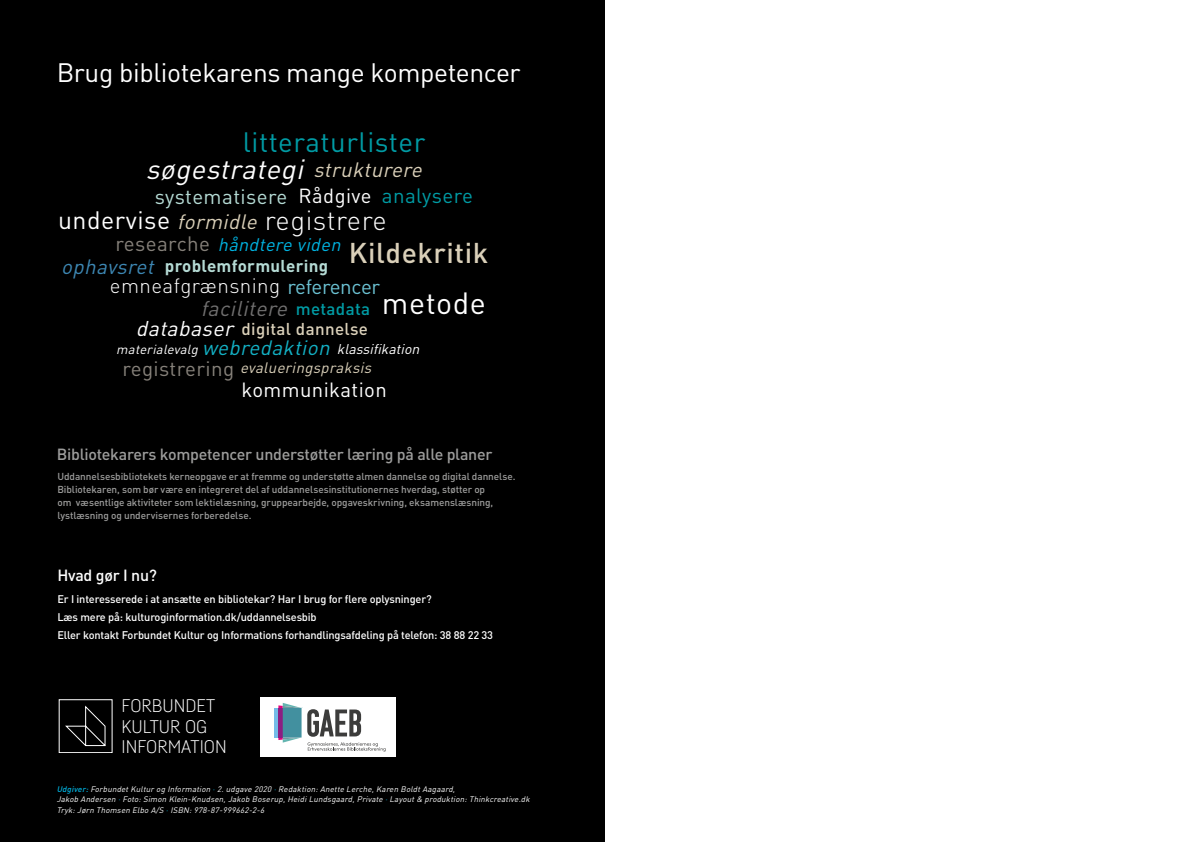
<style>
.page{position:relative;width:1191px;height:842px;background:#fff}
.page>*{position:absolute;margin:0;border:0;box-sizing:border-box;transform-origin:0 0}
.t1{font:30.3px "DIN";letter-spacing:.02em;color:#fff}
.t2{font:500 28.3px "DIN";letter-spacing:.02em;color:#dad0b9}
.t3{font:27.7px "DIN";letter-spacing:.02em;color:#009ba4}
.t4{font:italic 27.5px "DIN";color:#fff}
.t5{font:300 27.3px "DIN";letter-spacing:.02em;color:#fff}
.t6{font:26.4px "DIN";letter-spacing:-.015em;color:#fff}
.t7{font:24.9px "DIN";letter-spacing:.02em;color:#fff}
.t8{font:italic 21.1px "DIN";color:#706f6f}
.t9{font:italic 21.1px "DIN";color:#fff}
.t10{font:300 20.5px "DIN";letter-spacing:.02em;color:#fff}
.t11{font:20.5px "DIN";letter-spacing:.02em;color:#86817a}
.t12{font:italic 20.5px "DIN";color:#dad0b9}
.t13{font:20.5px "DIN";letter-spacing:.02em;color:#b5dbd5}
.t14{font:20.5px "DIN";letter-spacing:.02em;color:#009ba4}
.t15{font:italic 20.5px "DIN";color:#3d87b3}
.t16{font:20.3px "DIN";letter-spacing:.02em;color:#fff}
.t17{font:20.2px "DIN";letter-spacing:.02em;color:#fff}
.t18{font:300 18px/20.3px "Fabrikat";color:#fff;scale:1.08 1}
.t19{font:italic 18px "DIN";color:#00b3e1}
.t20{font:700 17px "DIN";letter-spacing:.02em;color:#b5dbd5}
.t21{font:500 17px "DIN";letter-spacing:.02em;color:#dad0b9}
.t22{font:500 17px "DIN";letter-spacing:.02em;color:#009ba4}
.t23{font:500 16px "DIN";letter-spacing:-.015em;color:#9d9d9c}
.t24{font:500 16px "DIN";letter-spacing:-.015em;color:#fff}
.t25{font:italic 15px "DIN";color:#dad0b9}
.t26{font:italic 14px "DIN";color:#fff}
.t27{font:500 11px/18px "DIN";letter-spacing:-.015em;color:#fff}
.t28{font:500 10px/13px "DIN";letter-spacing:-.01em;color:#9d9d9c}
.t29{font:italic 8px/10.5px "DIN";color:#fff}
.s1{font-weight:400;color:#6bc1d2}
.s2{font-size:13px}
.s3{font-size:20.5px;color:#13b1c5}
.s4{font-weight:500;color:#00b3e1}
.s5{color:#00b3e1}
</style>
<div class="page">
<div style="left:0;top:0;width:604px;height:842px;background:#000"></div>
<div style="left:261px;top:697px;width:135px;height:60px;background:#fff"></div>
<hr style="left:274px;top:708px;width:4px;height:29px;background:#74bbe8">
<svg style="left:278px;top:703px;width:23px;height:40px"></svg>
<svg style="left:307px;top:709px;width:78px;height:43px"></svg>
<div style="left:59px;top:699px;width:53px;height:54px;border:1px solid #fff"></div>
<svg style="left:65px;top:705px;width:41px;height:41px"></svg>
<h3 class="t6" style="left:57px;top:56px;width:465px">Brug bibliotekarens mange kompetencer</h3>
<h3 class="t3" style="left:243px;top:125px;width:184px">litteraturlister</h3>
<h3 class="t4" style="left:146px;top:152px;width:166px">søgestrategi</h3>
<h3 class="t12" style="left:313px;top:157px;width:115px">strukturere</h3>
<h3 class="t17" style="left:299px;top:183px;width:74px">Rådgive</h3>
<h3 class="t14" style="left:382px;top:183px;width:93px">analysere</h3>
<h3 class="t13" style="left:155px;top:184px;width:134px">systematisere</h3>
<h3 class="t11" style="left:115px;top:231px;width:96px">researche</h3>
<h3 class="t7" style="left:58px;top:204px;width:114px">undervise</h3>
<h3 class="t5" style="left:265px;top:203px;width:123px">registrere</h3>
<h3 class="t12" style="left:177px;top:209px;width:86px">formidle</h3>
<h3 class="t19" style="left:218px;top:233px;width:129px">håndtere viden</h3>
<h2 class="t2" style="left:349px;top:234px;width:141px">Kildekritik</h2>
<h3 class="t15" style="left:61px;top:254px;width:99px">ophavsret</h3>
<h3 class="t20" style="left:165px;top:255px;width:165px">problemformulering</h3>
<h3 class="t10" style="left:110px;top:273px;width:272px">emneafgrænsning <span class="s1">referencer</span></h3>
<h3 class="t8" style="left:201px;top:295px;width:93px">facilitere</h3>
<h3 class="t26" style="left:116px;top:340px;width:308px"><span class="s2">materialevalg</span> <span class="s3">webredaktion</span> klassifikation</h3>
<h1 class="t1" style="left:382px;top:284px;width:106px">metode</h1>
<h3 class="t22" style="left:296px;top:298px;width:76px">metadata</h3>
<h3 class="t9" style="left:136px;top:315px;width:104px">databaser</h3>
<h3 class="t21" style="left:241px;top:318px;width:128px">digital dannelse</h3>
<h3 class="t11" style="left:122px;top:355px;width:113px">registrering</h3>
<h3 class="t25" style="left:240px;top:358px;width:137px">evalueringspraksis</h3>
<h3 class="t16" style="left:241px;top:377px;width:147px">kommunikation</h3>
<h3 class="t23" style="left:57px;top:444px;width:437px">Bibliotekarers kompetencer understøtter læring på alle planer</h3>
<p class="t28" style="left:57px;top:470px;width:459px">Uddannelsesbibliotekets kerneopgave er at fremme og understøtte almen dannelse og digital dannelse.<br>Bibliotekaren, som bør være en integreret del af uddannelsesinstitutionernes hverdag, støtter op<br>om væsentlige aktiviteter som lektielæsning, gruppearbejde, opgaveskrivning, eksamenslæsning, lystlæsning og undervisernes forberedelse.</p>
<h3 class="t24" style="left:57px;top:565px;width:101px">Hvad gør I nu?</h3>
<p class="t27" style="left:57px;top:590px;width:437px">Er I interesserede i at ansætte en bibliotekar? Har I brug for flere oplysninger?<br>Læs mere på: kulturoginformation.dk/uddannelsesbib<br>Eller kontakt Forbundet Kultur og Informations forhandlingsafdeling på telefon: 38 88 22 33</p>
<h3 class="t18" style="left:122px;top:695px;width:99px">FORBUNDET<br>KULTUR OG<br>INFORMATION</h3>
<p class="t29" style="left:57px;top:784px;width:476px"><span class="s4">Udgiver:</span>ForbundetKultur og Information <span class="s5">·</span>2.udgave 2020 <span class="s5">·</span>Redaktion:Anette Lerche,Karen BoldtAagaard,<br>Jakob Andersen <span class="s5">·</span>Foto:Simon Klein-Knudsen,Jakob Boserup,HeidiLundsgaard,Private <span class="s5">·</span>Layout&amp; produktion:Thinkcreative.dk<br>Tryk:Jørn Thomsen Elbo A/S <span class="s5">·</span>ISBN:978-87-999662-2-6</p>
</div>
